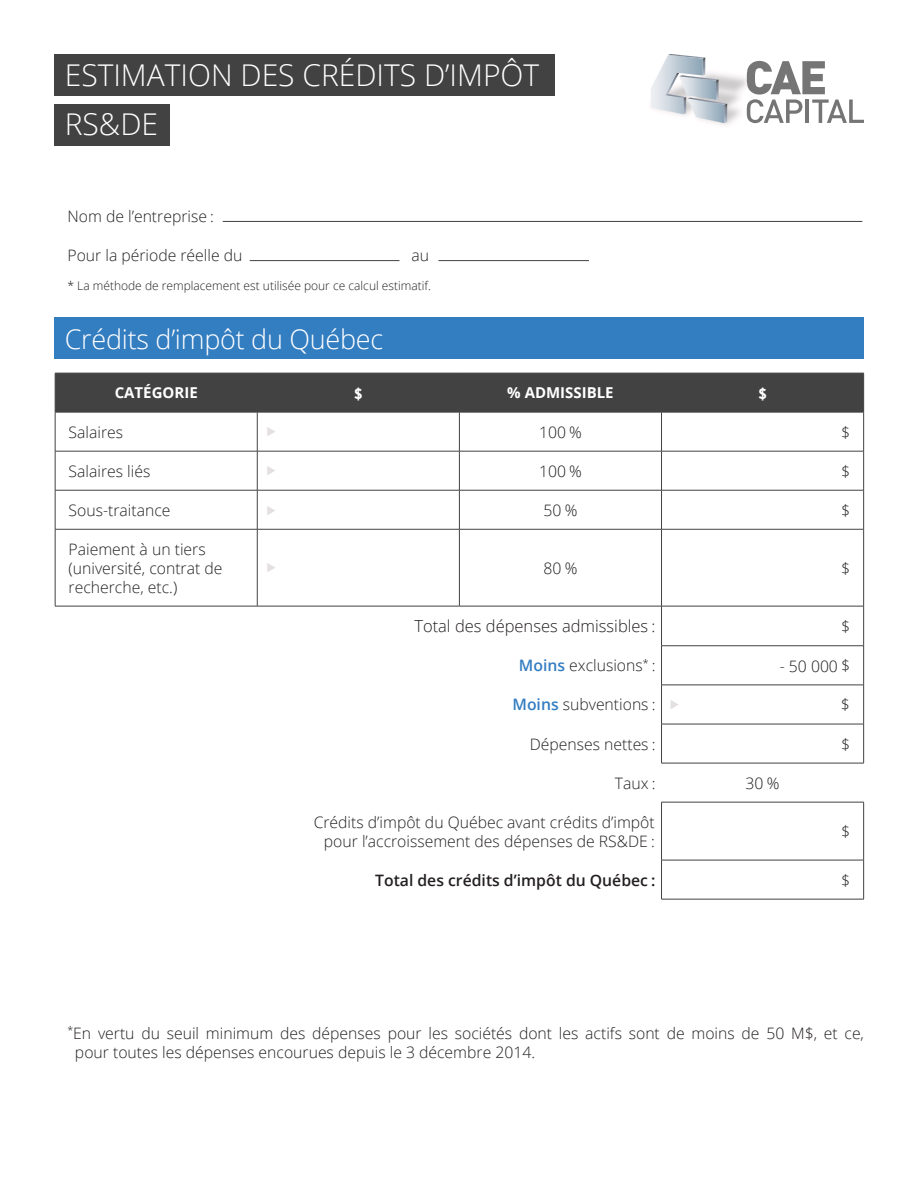
<style>
.page{position:relative;width:918px;height:1188px;background:#fff}
.page>*{position:absolute;margin:0;border:0;box-sizing:border-box;transform-origin:0 0}
.t1{font:300 30px "Open Sans";color:#fff}
.t2{font:300 27px "Open Sans";letter-spacing:-.01em;color:#fff}
.t3{font:300 16.5px "Open Sans";color:#231f20}
.Ligne{font:300 15.75px/18.9px "Open Sans";color:#231f20}
.t4{font:600 15.75px "Open Sans";color:#231f20}
.Ligne-2{font:700 15px "Open Sans";color:#fff}
.Ligne-3{font:700 15px "Gotham Narrow";color:#fff}
.t5{font:300 12px "Open Sans";color:#231f20}
.s1{font-weight:600;color:#337dc1}
</style>
<div class="page">
<img style="left:715px;top:73px;width:40px;height:52px">
<svg style="left:651px;top:54px;width:76px;height:69px"></svg>
<svg style="left:747px;top:61px;width:117px;height:62px"></svg>
<div style="left:54px;top:54px;width:500px;height:42px;background:#424242"></div>
<div style="left:54px;top:317px;width:810px;height:42px;background:#337dc1"></div>
<div style="left:54px;top:104px;width:116px;height:42px;background:#424242"></div>
<hr style="left:223px;top:221px;width:639px;height:1px;background:#424242">
<hr style="left:250px;top:260px;width:149px;height:1px;background:#424242">
<hr style="left:438px;top:260px;width:424px;height:1px;background:#424242">
<div style="left:590px;top:239px;width:285px;height:27px;background:#fff"></div>
<div style="left:56px;top:374px;width:807px;height:38px;background:#424242"></div>
<hr style="left:55px;top:373px;width:202px;height:1px;background:#424242">
<hr style="left:55px;top:373px;width:1px;height:39px;background:#424242">
<hr style="left:257px;top:373px;width:202px;height:1px;background:#424242">
<hr style="left:257px;top:373px;width:1px;height:39px;background:#424242">
<hr style="left:459px;top:373px;width:203px;height:1px;background:#424242">
<hr style="left:459px;top:373px;width:1px;height:39px;background:#424242">
<hr style="left:662px;top:373px;width:202px;height:1px;background:#424242">
<hr style="left:661px;top:373px;width:1px;height:39px;background:#424242">
<hr style="left:863px;top:373px;width:1px;height:39px;background:#424242">
<hr style="left:55px;top:412px;width:202px;height:1px;background:#424242">
<hr style="left:55px;top:412px;width:1px;height:39px;background:#424242">
<hr style="left:257px;top:412px;width:202px;height:1px;background:#424242">
<hr style="left:257px;top:412px;width:1px;height:39px;background:#424242">
<hr style="left:459px;top:412px;width:203px;height:1px;background:#424242">
<hr style="left:459px;top:412px;width:1px;height:39px;background:#424242">
<hr style="left:662px;top:412px;width:202px;height:1px;background:#424242">
<hr style="left:661px;top:412px;width:1px;height:39px;background:#424242">
<hr style="left:863px;top:412px;width:1px;height:39px;background:#424242">
<hr style="left:55px;top:451px;width:202px;height:1px;background:#424242">
<hr style="left:55px;top:451px;width:1px;height:39px;background:#424242">
<hr style="left:257px;top:451px;width:202px;height:1px;background:#424242">
<hr style="left:257px;top:451px;width:1px;height:39px;background:#424242">
<hr style="left:459px;top:451px;width:203px;height:1px;background:#424242">
<hr style="left:459px;top:451px;width:1px;height:39px;background:#424242">
<hr style="left:662px;top:451px;width:202px;height:1px;background:#424242">
<hr style="left:661px;top:451px;width:1px;height:39px;background:#424242">
<hr style="left:863px;top:451px;width:1px;height:39px;background:#424242">
<hr style="left:55px;top:490px;width:202px;height:1px;background:#424242">
<hr style="left:55px;top:490px;width:1px;height:39px;background:#424242">
<hr style="left:257px;top:490px;width:202px;height:1px;background:#424242">
<hr style="left:257px;top:490px;width:1px;height:39px;background:#424242">
<hr style="left:459px;top:490px;width:203px;height:1px;background:#424242">
<hr style="left:459px;top:490px;width:1px;height:39px;background:#424242">
<hr style="left:662px;top:490px;width:202px;height:1px;background:#424242">
<hr style="left:661px;top:490px;width:1px;height:39px;background:#424242">
<hr style="left:863px;top:490px;width:1px;height:39px;background:#424242">
<hr style="left:55px;top:529px;width:202px;height:1px;background:#424242">
<hr style="left:55px;top:529px;width:1px;height:77px;background:#424242">
<hr style="left:257px;top:529px;width:202px;height:1px;background:#424242">
<hr style="left:257px;top:529px;width:1px;height:77px;background:#424242">
<hr style="left:459px;top:529px;width:203px;height:1px;background:#424242">
<hr style="left:459px;top:529px;width:1px;height:77px;background:#424242">
<hr style="left:662px;top:529px;width:202px;height:1px;background:#424242">
<hr style="left:661px;top:529px;width:1px;height:77px;background:#424242">
<hr style="left:863px;top:529px;width:1px;height:77px;background:#424242">
<hr style="left:55px;top:606px;width:202px;height:1px;background:#424242">
<hr style="left:257px;top:606px;width:202px;height:1px;background:#424242">
<hr style="left:459px;top:606px;width:203px;height:1px;background:#424242">
<hr style="left:662px;top:606px;width:202px;height:1px;background:#424242">
<hr style="left:863px;top:606px;width:1px;height:40px;background:#424242">
<hr style="left:661px;top:645px;width:203px;height:1px;background:#424242">
<hr style="left:863px;top:646px;width:1px;height:39px;background:#424242">
<hr style="left:661px;top:685px;width:203px;height:1px;background:#424242">
<hr style="left:863px;top:685px;width:1px;height:39px;background:#424242">
<hr style="left:661px;top:724px;width:203px;height:1px;background:#424242">
<hr style="left:863px;top:724px;width:1px;height:39px;background:#424242">
<hr style="left:661px;top:763px;width:203px;height:1px;background:#424242">
<hr style="left:661px;top:802px;width:203px;height:1px;background:#424242">
<hr style="left:863px;top:802px;width:1px;height:58px;background:#424242">
<hr style="left:661px;top:860px;width:203px;height:1px;background:#424242">
<hr style="left:863px;top:860px;width:1px;height:39px;background:#424242">
<hr style="left:661px;top:899px;width:203px;height:1px;background:#424242">
<hr style="left:661px;top:606px;width:1px;height:40px;background:#424242">
<hr style="left:661px;top:646px;width:1px;height:39px;background:#424242">
<hr style="left:661px;top:685px;width:1px;height:39px;background:#424242">
<hr style="left:661px;top:724px;width:1px;height:39px;background:#424242">
<hr style="left:661px;top:802px;width:1px;height:58px;background:#424242">
<hr style="left:661px;top:860px;width:1px;height:39px;background:#424242">
<hr style="left:183px;top:398px;width:68px;height:1px;background:#424242">
<hr style="left:385px;top:398px;width:68px;height:1px;background:#424242">
<hr style="left:587px;top:398px;width:69px;height:1px;background:#424242">
<hr style="left:789px;top:398px;width:69px;height:1px;background:#424242">
<p class="t1" style="left:65px;top:54px;width:476px">ESTIMATION DES CRÉDITS D’IMPÔT</p>
<p class="t1" style="left:65px;top:104px;width:95px">RS&amp;DE</p>
<p class="Ligne" style="left:68px;top:206px;width:148px">Nom de l’entreprise :</p>
<p class="Ligne" style="left:68px;top:245px;width:176px">Pour la période réelle du</p>
<p class="Ligne" style="left:411px;top:245px;width:19px">au</p>
<p class="t5" style="left:68px;top:278px;width:365px">* La méthode de remplacement est utilisée pour ce calcul estimatif.</p>
<p class="t2" style="left:65px;top:321px;width:320px">Crédits d’impôt du Québec</p>
<p class="Ligne-2" style="left:115px;top:382px;width:85px">CATÉGORIE</p>
<p class="Ligne-3" style="left:354px;top:384px;width:10px">$</p>
<p class="Ligne-2" style="left:507px;top:382px;width:108px">% ADMISSIBLE</p>
<p class="Ligne-3" style="left:758px;top:384px;width:10px">$</p>
<p class="Ligne" style="left:69px;top:422px;width:56px">Salaires</p>
<p class="Ligne" style="left:539px;top:422px;width:44px">100 %</p>
<p class="Ligne" style="left:841px;top:422px;width:10px">$</p>
<p class="Ligne" style="left:69px;top:461px;width:83px">Salaires liés</p>
<p class="Ligne" style="left:539px;top:461px;width:44px">100 %</p>
<p class="Ligne" style="left:841px;top:461px;width:10px">$</p>
<p class="Ligne" style="left:69px;top:500px;width:103px">Sous-traitance</p>
<p class="Ligne" style="left:544px;top:500px;width:35px">50 %</p>
<p class="Ligne" style="left:841px;top:500px;width:10px">$</p>
<p class="Ligne" style="left:69px;top:539px;width:155px">Paiement à un tiers (université, contrat de recherche, etc.)</p>
<p class="Ligne" style="left:544px;top:558px;width:35px">80 %</p>
<p class="Ligne" style="left:841px;top:558px;width:10px">$</p>
<p class="t3" style="left:414px;top:615px;width:243px">Total des dépenses admissibles :</p>
<p class="Ligne" style="left:841px;top:616px;width:10px">$</p>
<p class="Ligne" style="left:519px;top:656px;width:138px"><span class="s1">Moins</span> exclusions<sup>*</sup> :</p>
<p class="Ligne" style="left:780px;top:656px;width:72px">- 50 000 $</p>
<p class="Ligne" style="left:512px;top:695px;width:145px"><span class="s1">Moins</span> subventions :</p>
<p class="Ligne" style="left:841px;top:695px;width:10px">$</p>
<p class="Ligne" style="left:530px;top:734px;width:127px">Dépenses nettes :</p>
<p class="Ligne" style="left:841px;top:734px;width:10px">$</p>
<p class="Ligne" style="left:615px;top:773px;width:42px">Taux :</p>
<p class="Ligne" style="left:746px;top:773px;width:35px">30 %</p>
<p class="Ligne" style="left:314px;top:812px;width:343px">Crédits d’impôt du Québec avant crédits d’impôt</p>
<p class="Ligne" style="left:324px;top:831px;width:332px">pour l’accroissement des dépenses de RS&amp;DE :</p>
<p class="Ligne" style="left:841px;top:822px;width:10px">$</p>
<p class="t4" style="left:375px;top:869px;width:282px">Total des crédits d’impôt du Québec :</p>
<p class="Ligne" style="left:841px;top:870px;width:10px">$</p>
<p class="Ligne" style="left:75px;top:1023px;width:791px;line-height:19.5px;text-indent:-7px"><sup>*</sup>En vertu du seuil minimum des dépenses pour les sociétés dont les actifs sont de moins de 50 M$, et ce, pour toutes les dépenses encourues depuis le 3 décembre 2014.</p>
</div>
